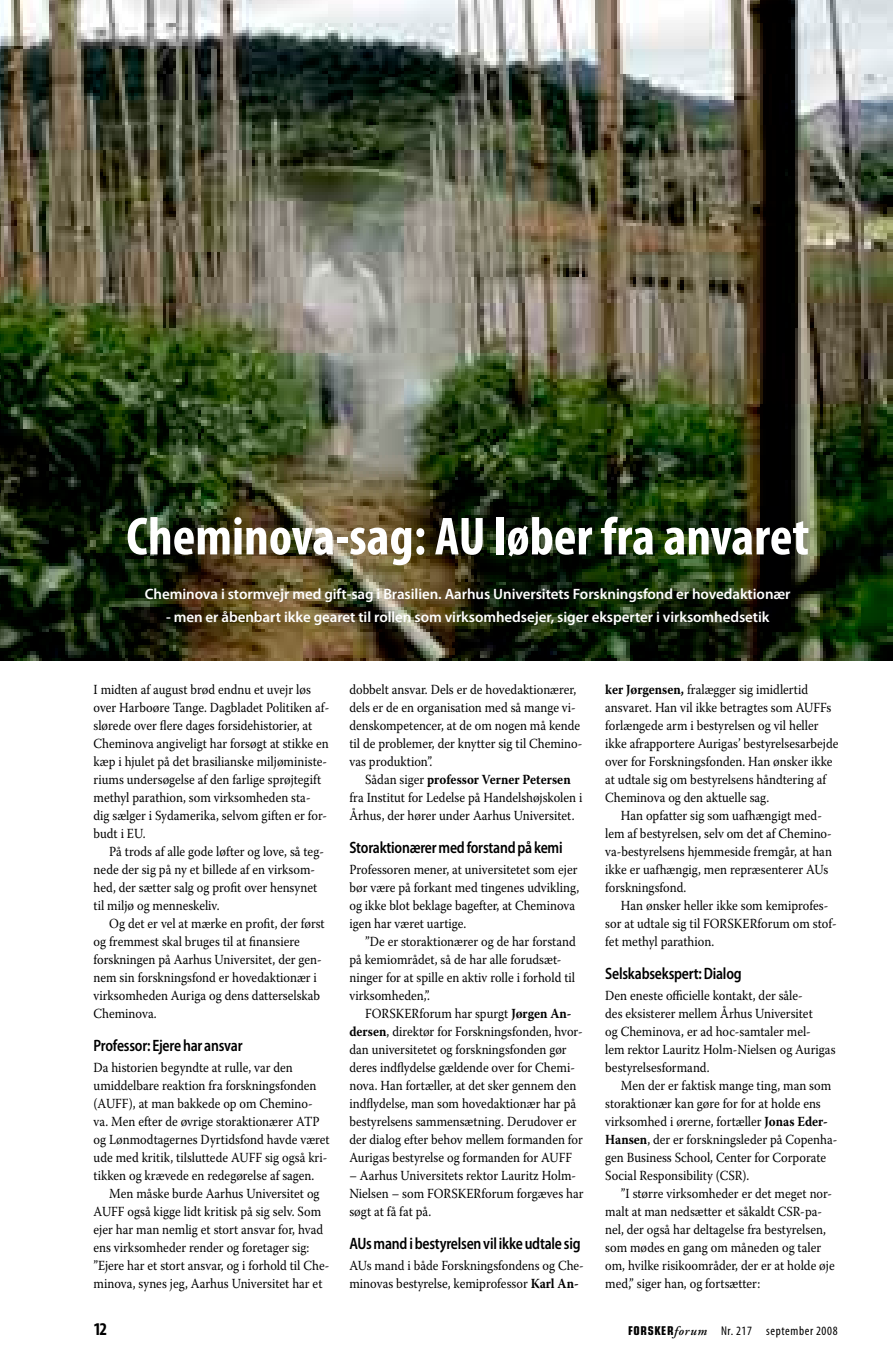
<style>
.page{position:relative;width:893px;height:1361px;background:#fff}
.page>*{position:absolute;margin:0;border:0;box-sizing:border-box;transform-origin:0 0}
.t1{font:700 condensed 54px "Myriad Pro";color:#fff}
.t2{font:700 condensed 18px "Myriad Pro";color:#000}
.t3{font:600 semi-condensed 16.5px "Myriad Pro";letter-spacing:-.015em;color:#000;scale:.9 1}
.t4{font:600 15px "Myriad Pro";letter-spacing:-.005em;color:#fff}
.t5{font:13.8px/18px "Warnock Pro";color:#000;scale:.9 1}
.t6{font:condensed 12.75px "Myriad Pro";letter-spacing:.05em;color:#000}
.s1{font-weight:700}
.s2{font-family:"Eurostile LT Std";font-weight:700;font-size:12.15px}
.s3{font-family:"Adobe Garamond Pro";font-weight:600;font-style:italic;font-stretch:normal}
</style>
<div class="page">
<img style="left:0;top:0;width:893px;height:660px">
<h1 class="t1" style="left:126px;top:503px;width:684px">Cheminova-sag: AU løber fra anvaret</h1>
<p class="t4" style="left:145px;top:585px;width:647px">Cheminova i stormvejr med gift-sag i Brasilien. Aarhus Universitets Forskningsfond er hovedaktionær</p>
<p class="t4" style="left:166px;top:607px;width:605px">- men er åbenbart ikke gearet til rollen som virksomhedsejer, siger eksperter i virksomhedsetik</p>
<p class="t5" style="left:94px;top:680px;width:263px">I midten af august brød endnu et uvejr løs over Harboøre Tange. Dagbladet Politiken af&shy;slørede over flere dages forsidehistorier, at Cheminova angiveligt har forsøgt at stikke en kæp i hjulet på det brasilianske miljøministe&shy;riums undersøgelse af den farlige sprøjtegift methyl parathion, som virksomheden sta&shy;dig sælger i Sydamerika, selvom giften er for&shy;budt i EU.</p>
<p class="t5" style="left:94px;top:842px;width:257px;text-indent:16px">På trods af alle gode løfter og love, så teg&shy;nede der sig på ny et billede af en virksom&shy;hed, der sætter salg og profit over hensynet til miljø og menneskeliv.</p>
<p class="t5" style="left:94px;top:914px;width:258px;text-indent:16px">Og det er vel at mærke en profit, der først og fremmest skal bruges til at finansiere forskningen på Aarhus Universitet, der gen&shy;nem sin forskningsfond er hovedaktionær i virksomheden Auriga og dens datterselskab Cheminova.</p>
<p class="t3" style="left:94px;top:1036px;width:167px">Professor: Ejere har ansvar</p>
<p class="t5" style="left:94px;top:1058px;width:264px">Da historien begyndte at rulle, var den umiddelbare reaktion fra forskningsfonden (AUFF), at man bakkede op om Chemino&shy;va. Men efter de øvrige storaktionærer ATP og Lønmodtagernes Dyrtidsfond havde været ude med kritik, tilsluttede AUFF sig også kri&shy;tikken og krævede en redegørelse af sagen.</p>
<p class="t5" style="left:94px;top:1184px;width:263px;text-indent:16px">Men måske burde Aarhus Universitet og AUFF også kigge lidt kritisk på sig selv. Som ejer har man nemlig et stort ansvar for, hvad ens virksomheder render og foretager sig: ”Ejere har et stort ansvar, og i forhold til Che&shy;minova, synes jeg, Aarhus Universitet har et</p>
<p class="t5" style="left:349px;top:680px;width:260px">dobbelt ansvar. Dels er de hovedaktionærer, dels er de en organisation med så mange vi&shy;denskompetencer, at de om nogen må kende til de problemer, der knytter sig til Chemino&shy;vas produktion”.</p>
<p class="t5" style="left:349px;top:770px;width:260px;text-align:center">Sådan siger <span class="s1">professor Verner Petersen<br></span>fra Institut for Ledelse på Handelshøjskolen i<br>Århus, der hører under Aarhus Universitet.</p>
<p class="t3" style="left:349px;top:838px;width:239px">Storaktionærer med forstand på kemi</p>
<p class="t5" style="left:349px;top:860px;width:257px">Professoren mener, at universitetet som ejer bør være på forkant med tingenes udvikling, og ikke blot beklage bagefter, at Cheminova igen har været uartige.</p>
<p class="t5" style="left:349px;top:932px;width:253px;text-indent:16px">”De er storaktionærer og de har forstand på kemiområdet, så de har alle forudsæt&shy;ninger for at spille en aktiv rolle i forhold til virksomheden,”.</p>
<p class="t5" style="left:349px;top:1004px;width:261px;text-indent:16px">FORSKERforum har spurgt <span class="s1">Jørgen An&shy;dersen</span>, direktør for Forskningsfonden, hvor&shy;dan universitetet og forskningsfonden gør deres indflydelse gældende over for Chemi&shy;nova. Han fortæller, at det sker gennem den indflydelse, man som hovedaktionær har på bestyrelsens sammensætning. Derudover er der dialog efter behov mellem formanden for Aurigas bestyrelse og formanden for AUFF</p>
<p class="t5" style="left:349px;top:1166px;width:262px">– Aarhus Universitets rektor Lauritz Holm-<br>Nielsen – som FORSKERforum forgæves har søgt at få fat på.</p>
<p class="t3" style="left:349px;top:1234px;width:258px">AUs mand i bestyrelsen vil ikke udtale sig</p>
<p class="t5" style="left:349px;top:1256px;width:262px">AUs mand i både Forskningsfondens og Che&shy;minovas bestyrelse, kemiprofessor <span class="s1">Karl An-</span></p>
<p class="t5" style="left:605px;top:680px;width:261px"><span class="s1">ker Jørgensen,</span> fralægger sig imidlertid ansvaret. Han vil ikke betragtes som AUFFs forlængede arm i bestyrelsen og vil heller ikke afrapportere Aurigas’ bestyrelsesarbejde over for Forskningsfonden. Han ønsker ikke at udtale sig om bestyrelsens håndtering af Cheminova og den aktuelle sag.</p>
<p class="t5" style="left:605px;top:806px;width:253px;text-indent:16px">Han opfatter sig som uafhængigt med&shy;lem af bestyrelsen, selv om det af Chemino&shy;va-bestyrelsens hjemmeside fremgår, at han ikke er uafhængig, men repræsenterer AUs forskningsfond.</p>
<p class="t5" style="left:605px;top:896px;width:259px;text-indent:16px">Han ønsker heller ikke som kemiprofes&shy;sor at udtale sig til FORSKERforum om stof&shy;fet methyl parathion.</p>
<p class="t3" style="left:605px;top:964px;width:153px">Selskabsekspert: Dialog</p>
<p class="t5" style="left:605px;top:986px;width:257px">Den eneste officielle kontakt, der såle-<br>des eksisterer mellem Århus Universitet<br>og Cheminova, er ad hoc-samtaler mel-<br>lem rektor Lauritz Holm-Nielsen og Aurigas bestyrelsesformand.</p>
<p class="t5" style="left:605px;top:1076px;width:259px;text-indent:16px">Men der er faktisk mange ting, man som storaktionær kan gøre for for at holde ens virksomhed i ørerne, fortæller <span class="s1">Jonas Eder-Hansen</span>, der er forskningsleder på Copenha&shy;gen Business School, Center for Corporate Social Responsibility (CSR).</p>
<p class="t5" style="left:605px;top:1184px;width:256px;text-indent:16px">”I større virksomheder er det meget nor&shy;malt at man nedsætter et såkaldt CSR-pa&shy;nel, der også har deltagelse fra bestyrelsen, som mødes en gang om måneden og taler om, hvilke risikoområder, der er at holde øje med,” siger han, og fortsætter:</p>
<h2 class="t2" style="left:94px;top:1317px;width:15px">12</h2>
<p class="t6" style="left:628px;top:1323px;width:211px"><span class="s2">FORSKER</span><span class="s3">forum</span> Nr. 217 september 2008</p>
</div>
